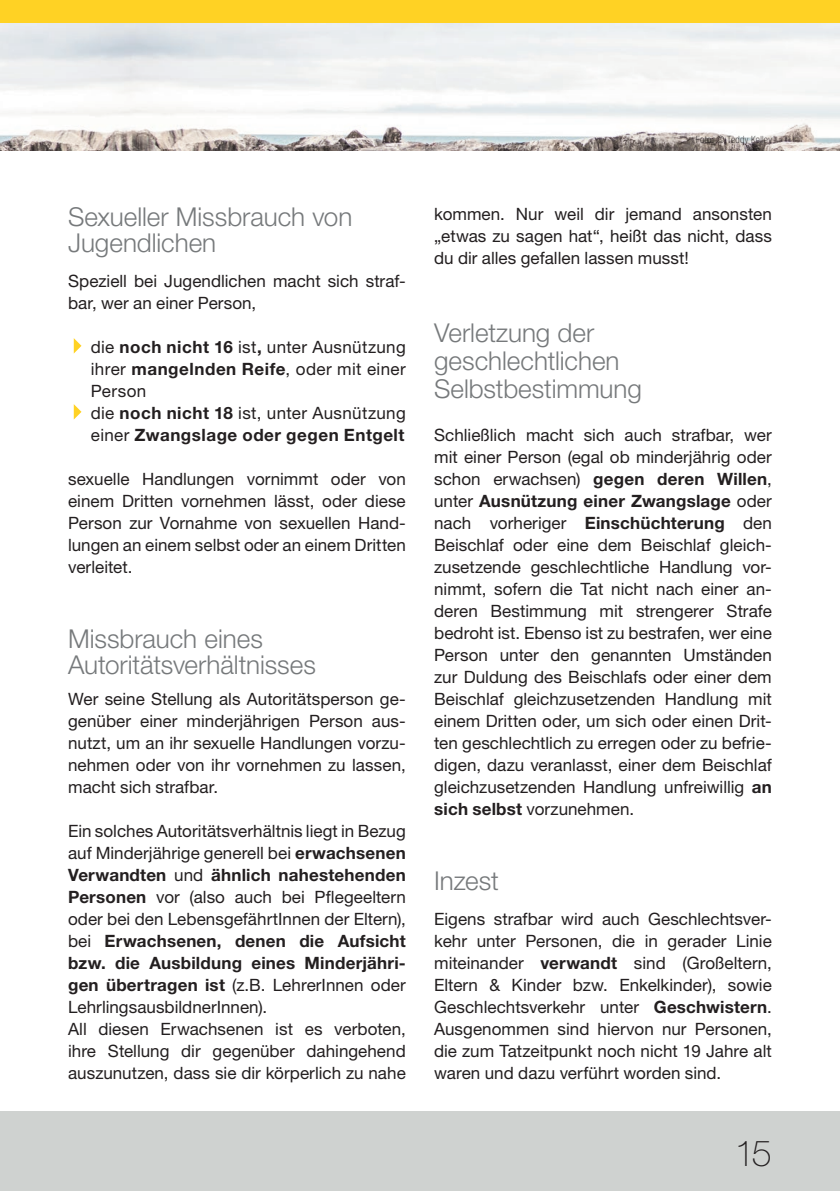
<style>
.page{position:relative;width:840px;height:1191px;background:#fff}
.page>*{position:absolute;margin:0;border:0;box-sizing:border-box;transform-origin:0 0}
.t1{font:100 36px "Helvetica Neue LT Std";color:#231f20}
.t2{font:300 26px/26px "Helvetica Neue LT Std";color:#76797b}
.t3{font:17px/22px "Helvetica Neue LT Std";color:#231f20;text-align:justify}
.t4{font:17px/22px "Helvetica Neue LT Std";letter-spacing:.02em;color:#231f20}
.t5{font:100 condensed 10px "Helvetica Neue LT Std";letter-spacing:.035em;color:#231f20}
.s1{font-weight:700}
</style>
<div class="page">
<img style="left:0;top:23px;width:839px;height:127px">
<div style="left:0;top:0;width:839px;height:23px;background:#ffd224"></div>
<div style="left:0;top:1111px;width:839px;height:80px;background:#cfd2d0"></div>
<svg style="left:74px;top:338px;width:7px;height:15px"></svg>
<svg style="left:74px;top:404px;width:7px;height:15px"></svg>
<h2 class="t2" style="left:68px;top:203px;width:285px">Sexueller Missbrauch von<br>Jugendlichen</h2>
<p class="t3" style="left:68px;top:269px;width:339px">Speziell bei Jugendlichen macht sich straf&shy;bar, wer an einer Person,</p>
<p class="t4" style="left:91px;top:335px;width:316px">die <span class="s1">noch nicht 16</span> ist<span class="s1">,</span> unter Ausnützung ihrer <span class="s1">mangelnden Reife</span>, oder mit einer<br>Person<br>die <span class="s1">noch nicht 18</span> ist, unter Ausnützung einer <span class="s1">Zwangslage oder gegen Entgelt</span></p>
<p class="t3" style="left:68px;top:467px;width:339px">sexuelle Handlungen vornimmt oder von einem Dritten vornehmen lässt, oder diese Person zur Vornahme von sexuellen Hand&shy;lungen an einem selbst oder an einem Dritten verleitet.</p>
<h2 class="t2" style="left:68px;top:625px;width:249px">Missbrauch eines<br>Autoritätsverhältnisses</h2>
<p class="t3" style="left:68px;top:687px;width:339px">Wer seine Stellung als Autoritätsperson ge&shy;genüber einer minderjährigen Person aus&shy;nutzt, um an ihr sexuelle Handlungen vorzu&shy;nehmen oder von ihr vornehmen zu lassen, macht sich strafbar.</p>
<p class="t3" style="left:68px;top:819px;width:339px;text-align:left">Ein solches Autoritätsverhältnis liegt in Bezug auf Minderjährige generell bei <span class="s1">erwachsenen Verwandten</span> und <span class="s1">ähnlich nahestehenden Personen</span> vor (also auch bei Pflegeeltern oder bei den LebensgefährtInnen der Eltern), bei <span class="s1">Erwachsenen, denen die Aufsicht bzw. die Ausbildung eines Minderjähri&shy;gen übertragen ist</span> (z.B. LehrerInnen oder LehrlingsausbildnerInnen).<br>All diesen Erwachsenen ist es verboten, ihre Stellung dir gegenüber dahingehend auszunutzen, dass sie dir körperlich zu nahe</p>
<p class="t5" style="left:695px;top:134px;width:78px">Foto: © Teddy Kelley</p>
<p class="t3" style="left:434px;top:203px;width:339px">kommen. Nur weil dir jemand ansonsten „etwas zu sagen hat“, heißt das nicht, dass du dir alles gefallen lassen musst!</p>
<h2 class="t2" style="left:434px;top:318px;width:209px;line-height:28px">Verletzung der geschlechtlichen<br>Selbstbestimmung</h2>
<p class="t3" style="left:434px;top:423px;width:339px">Schließlich macht sich auch strafbar, wer mit einer Person (egal ob minderjährig oder schon erwachsen) <span class="s1">gegen deren Willen</span>, unter <span class="s1">Ausnützung einer Zwangslage</span> oder nach vorheriger <span class="s1">Einschüchterung</span> den Beischlaf oder eine dem Beischlaf gleich&shy;zusetzende geschlechtliche Handlung vor&shy;nimmt, sofern die Tat nicht nach einer an&shy;deren Bestimmung mit strengerer Strafe bedroht ist. Ebenso ist zu bestrafen, wer eine Person unter den genannten Umständen zur Duldung des Beischlafs oder einer dem Beischlaf gleichzusetzenden Handlung mit einem Dritten oder, um sich oder einen Drit&shy;ten geschlechtlich zu erregen oder zu befrie&shy;digen, dazu veranlasst, einer dem Beischlaf gleichzusetzenden Handlung unfreiwillig <span class="s1">an sich selbst</span> vorzunehmen.</p>
<h2 class="t2" style="left:434px;top:867px;width:66px">Inzest</h2>
<p class="t3" style="left:434px;top:907px;width:339px">Eigens strafbar wird auch Geschlechtsver&shy;kehr unter Personen, die in gerader Linie miteinander <span class="s1">verwandt</span> sind (Großeltern, Eltern &amp; Kinder bzw. Enkelkinder), sowie Geschlechtsverkehr unter <span class="s1">Geschwistern</span>.<br>Ausgenommen sind hiervon nur Personen, die zum Tatzeitpunkt noch nicht 19 Jahre alt waren und dazu verführt worden sind.</p>
<h1 class="t1" style="left:734px;top:1132px;width:38px">15</h1>
</div>
